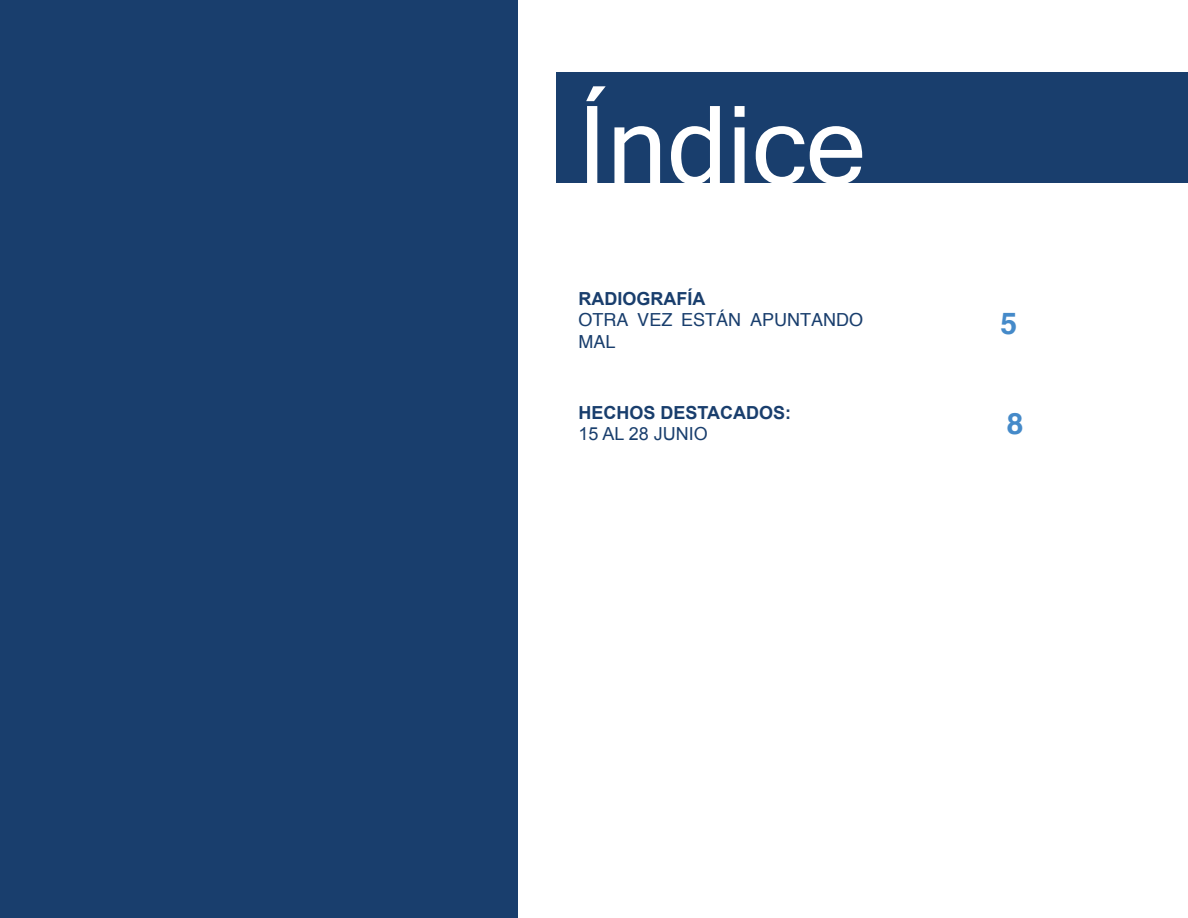
<style>
.page{position:relative;width:1188px;height:918px;background:#fff}
.page>*{position:absolute;margin:0;border:0;box-sizing:border-box;transform-origin:0 0}
.t1{font:108px "Microsoft Sans Serif";color:#fff}
.t2{font:700 30px "Helvetica";color:#458ac9}
.t3{font:700 18px "Arial";color:#193e6d}
.t4{font:18px/21.6px "Helvetica";color:#193e6d}
.t5{font:18px "Arial";color:#193e6d}
</style>
<div class="page">
<div style="left:557px;top:73px;width:631px;height:110px;background:#193e6d"></div>
<div style="left:0;top:0;width:518px;height:918px;background:#193e6d"></div>
<h1 class="t1" style="left:577px;top:105px;width:290px">Índice</h1>
<p class="t3" style="left:578px;top:291px;width:128px">RADIOGRAFÍA</p>
<p class="t4" style="left:578px;top:310px;width:286px">OTRA VEZ ESTÁN APUNTANDO<br>MAL</p>
<p class="t3" style="left:578px;top:405px;width:214px">HECHOS DESTACADOS:</p>
<p class="t5" style="left:578px;top:427px;width:131px">15 AL 28 JUNIO</p>
<h2 class="t2" style="left:1001px;top:311px;width:18px">5</h2>
<h2 class="t2" style="left:1007px;top:411px;width:18px">8</h2>
</div>
